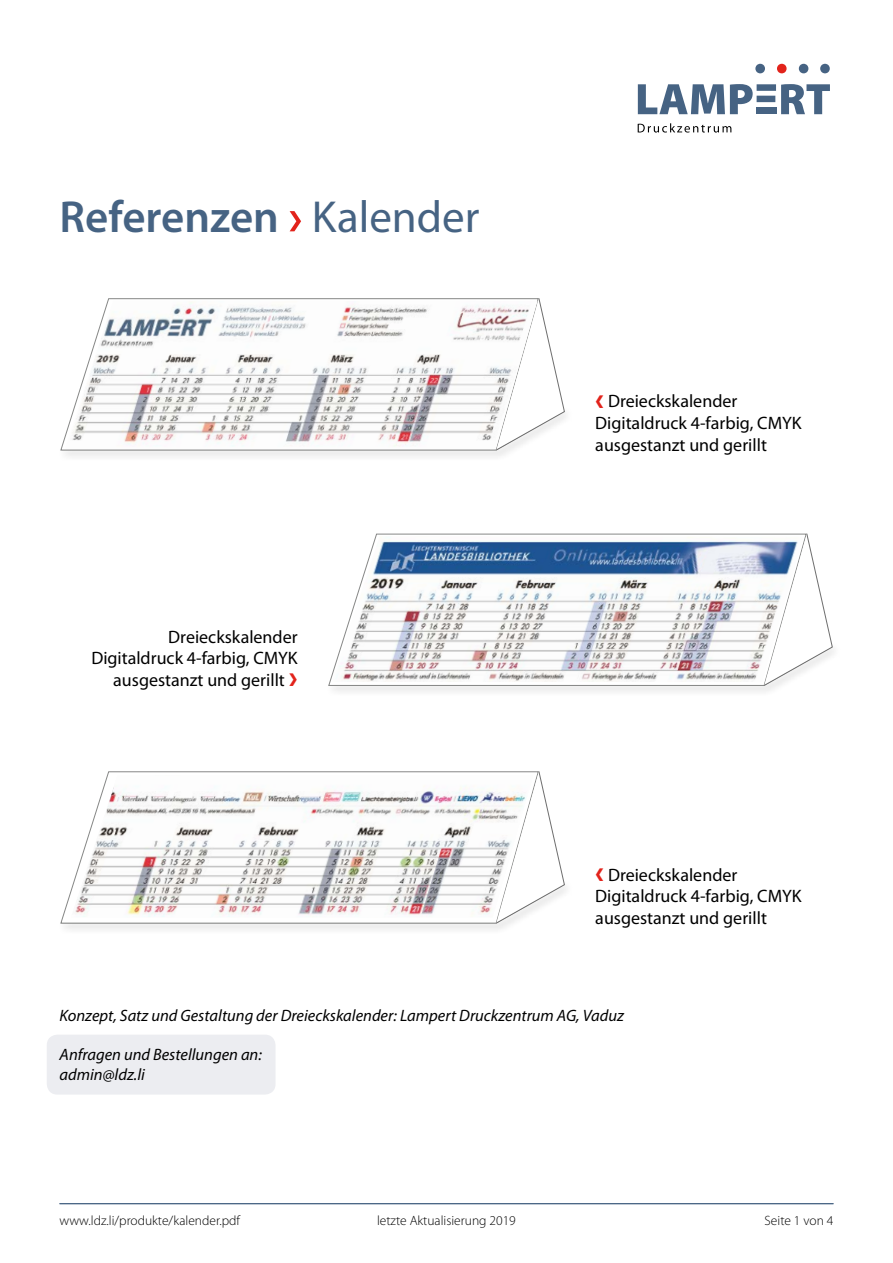
<style>
.page{position:relative;width:893px;height:1263px;background:#fff}
.page>*{position:absolute;margin:0;border:0;box-sizing:border-box;transform-origin:0 0}
.t1{font:600 45px "Myriad Pro";color:#466383}
.t2{font:18px/21.6px "Myriad Pro";color:#000}
.t3{font:italic 16.5px/19.8px "Myriad Pro";color:#000}
.t4{font:300 13.5px "Myriad Pro";color:#000}
.s1{font-size:54px;color:#e2231b}
.s2{font-weight:400}
.s3{font-weight:700;font-size:33px;color:#e2231b}
</style>
<div class="page">
<svg style="left:755px;top:64px;width:10px;height:9px"></svg>
<svg style="left:777px;top:64px;width:10px;height:9px"></svg>
<svg style="left:799px;top:64px;width:9px;height:9px"></svg>
<svg style="left:820px;top:64px;width:10px;height:9px"></svg>
<svg style="left:638px;top:123px;width:93px;height:10px"></svg>
<svg style="left:638px;top:84px;width:192px;height:30px"></svg>
<div style="left:757px;top:108px;width:20px;height:6px;background:#466383"></div>
<hr style="left:60px;top:1203px;width:773px;height:1px;background:#466383">
<div style="left:57px;top:407px;width:517px;height:54px;background:#f5f5f5"></div>
<svg style="left:60px;top:298px;width:505px;height:153px"></svg>
<img style="left:65px;top:301px;width:473px;height:148px">
<div style="left:325px;top:642px;width:517px;height:55px;background:#f6f6f6"></div>
<svg style="left:328px;top:533px;width:505px;height:153px"></svg>
<img style="left:332px;top:536px;width:471px;height:146px">
<div style="left:57px;top:880px;width:517px;height:54px;background:#f4f4f4"></div>
<svg style="left:60px;top:771px;width:506px;height:153px"></svg>
<img style="left:71px;top:775px;width:462px;height:142px">
<div style="left:47px;top:1035px;width:229px;height:59px;background:#ecedf1;border-radius:11px"></div>
<h1 class="t1" style="left:60px;top:188px;width:421px">Referenzen <span class="s1">›</span> <span class="s2">Kalender</span></h1>
<p class="t2" style="left:91px;top:626px;width:208px;text-align:right">Dreieckskalender<br>Digitaldruck 4-farbig, CMYK ausgestanzt und gerillt <span class="s3">›</span></p>
<p class="t2" style="left:595px;top:390px;width:208px"><span class="s3">‹</span> Dreieckskalender<br>Digitaldruck 4-farbig, CMYK ausgestanzt und gerillt</p>
<p class="t2" style="left:595px;top:863px;width:208px"><span class="s3">‹</span> Dreieckskalender<br>Digitaldruck 4-farbig, CMYK ausgestanzt und gerillt</p>
<p class="t3" style="left:60px;top:1005px;width:566px">Konzept, Satz und Gestaltung der Dreieckskalender: Lampert Druckzentrum AG, Vaduz</p>
<p class="t3" style="left:60px;top:1044px;width:204px">Anfragen und Bestellungen an: admin@ldz.li</p>
<p class="t4" style="left:60px;top:1212px;width:182px">www.ldz.li/produkte/kalender.pdf</p>
<p class="t4" style="left:377px;top:1212px;width:140px">letzte Aktualisierung 2019</p>
<p class="t4" style="left:765px;top:1212px;width:70px">Seite 1 von 4</p>
</div>
